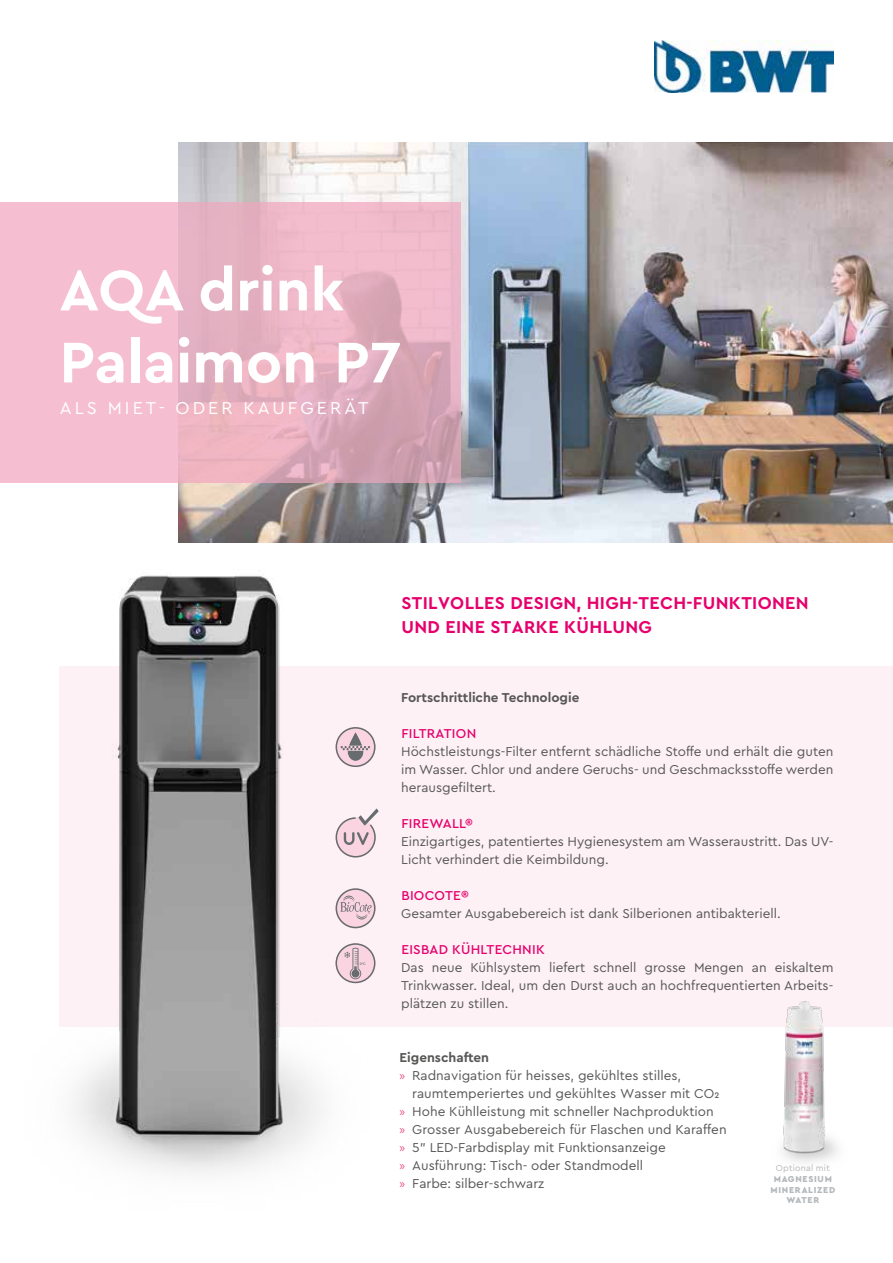
<style>
.page{position:relative;width:893px;height:1263px;background:#fff}
.page>*{position:absolute;margin:0;border:0;box-sizing:border-box;transform-origin:0 0}
.t1{font:700 60px/72px "Cera PRO";color:#fff}
.t2{font:700 18px/24px "Cera PRO";letter-spacing:.02em;color:#e6006c}
.t3{font:18px "Cera PRO";letter-spacing:.17em;color:#fff}
.t4{font:13.5px/18px "Cera PRO";color:#575756;text-align:justify}
.t5{font:500 13.5px "Cera PRO";letter-spacing:.02em;color:#e6006c}
.t6{font:700 13.5px "Cera PRO";color:#575756}
.t7{font:900 9px/10.8px "Cera PRO";letter-spacing:.08em;color:#b5b9bc;text-align:center}
.t8{font:9px "Cera PRO";letter-spacing:.025em;color:#b5b9bc}
.t9{font:500 3.6px "Cera PRO";color:#676c6e}
.s1{font-family:"Myriad Pro";color:#ea5286}
</style>
<div class="page">
<div style="left:60px;top:666px;width:833px;height:360px;background:#fdf1f6"></div>
<img style="left:59px;top:519px;width:375px;height:654px">
<img style="left:179px;top:143px;width:714px;height:399px">
<svg style="left:336px;top:727px;width:39px;height:40px"></svg>
<svg style="left:336px;top:888px;width:39px;height:40px"></svg>
<svg style="left:336px;top:943px;width:39px;height:40px"></svg>
<div style="left:336px;top:727px;width:39px;height:40px;border:2px solid #676c6e;border-radius:50%"></div>
<svg style="left:341px;top:732px;width:29px;height:29px"></svg>
<div style="left:335px;top:943px;width:40px;height:40px;border:2px solid #676c6e;border-radius:50%"></div>
<svg style="left:344px;top:948px;width:17px;height:31px"></svg>
<svg style="left:336px;top:809px;width:43px;height:48px"></svg>
<svg style="left:340px;top:895px;width:32px;height:24px"></svg>
<div style="left:336px;top:888px;width:39px;height:40px;border:2px solid #676c6e;border-radius:50%"></div>
<svg style="left:0;top:202px;width:461px;height:281px;background:#ebb6c6"></svg>
<img style="left:655px;top:40px;width:178px;height:53px">
<img style="left:767px;top:1001px;width:89px;height:162px">
<h1 class="t1" style="left:60px;top:252px;width:343px">AQA drink<br>Palaimon P7</h1>
<h2 class="t3" style="left:60px;top:396px;width:310px">ALS MIET- ODER KAUFGERÄT</h2>
<p class="t9" style="left:360px;top:961px;width:8px">0°C</p>
<h2 class="t2" style="left:401px;top:590px;width:409px">STILVOLLES DESIGN, HIGH-TECH-FUNKTIONEN<br>UND EINE STARKE KÜHLUNG</h2>
<p class="t6" style="left:401px;top:689px;width:180px">Fortschrittliche Technologie</p>
<p class="t5" style="left:401px;top:725px;width:76px">FILTRATION</p>
<p class="t4" style="left:401px;top:742px;width:434px">Höchstleistungs-Filter entfernt schädliche Stoffe und erhält die guten im Wasser. Chlor und andere Geruchs- und Geschmacksstoffe werden herausgefiltert.</p>
<p class="t5" style="left:401px;top:814px;width:73px">FIREWALL®</p>
<p class="t4" style="left:401px;top:832px;width:434px">Einzigartiges, patentiertes Hygienesystem am Wasseraustritt. Das UV-<br>Licht verhindert die Keimbildung.</p>
<p class="t5" style="left:401px;top:886px;width:69px">BIOCOTE®</p>
<p class="t4" style="left:401px;top:904px;width:381px">Gesamter Ausgabebereich ist dank Silberionen antibakteriell.</p>
<p class="t5" style="left:401px;top:940px;width:145px">EISBAD KÜHLTECHNIK</p>
<p class="t4" style="left:401px;top:958px;width:434px">Das neue Kühlsystem liefert schnell grosse Mengen an eiskaltem Trinkwasser. Ideal, um den Durst auch an hochfrequentierten Arbeits&shy;plätzen zu stillen.</p>
<p class="t6" style="left:399px;top:1048px;width:91px">Eigenschaften</p>
<p class="t4" style="left:399px;top:1066px;width:283px"><span class="s1">»</span> Radnavigation für heisses, gekühltes stilles,</p>
<p class="t4" style="left:412px;top:1084px;width:309px">raumtemperiertes und gekühltes Wasser mit CO2</p>
<p class="t4" style="left:399px;top:1102px;width:316px"><span class="s1">»</span> Hohe Kühlleistung mit schneller Nachproduktion</p>
<p class="t4" style="left:399px;top:1120px;width:329px"><span class="s1">»</span> Grosser Ausgabebereich für Flaschen und Karaffen</p>
<p class="t4" style="left:399px;top:1138px;width:268px"><span class="s1">»</span> 5" LED-Farbdisplay mit Funktionsanzeige</p>
<p class="t4" style="left:399px;top:1156px;width:245px"><span class="s1">»</span> Ausführung: Tisch- oder Standmodell</p>
<p class="t4" style="left:399px;top:1174px;width:146px"><span class="s1">»</span> Farbe: silber-schwarz</p>
<p class="t8" style="left:776px;top:1162px;width:55px">Optional mit</p>
<p class="t7" style="left:770px;top:1173px;width:66px">MAGNESIUM<br>MINERALIZED<br>WATER</p>
</div>
